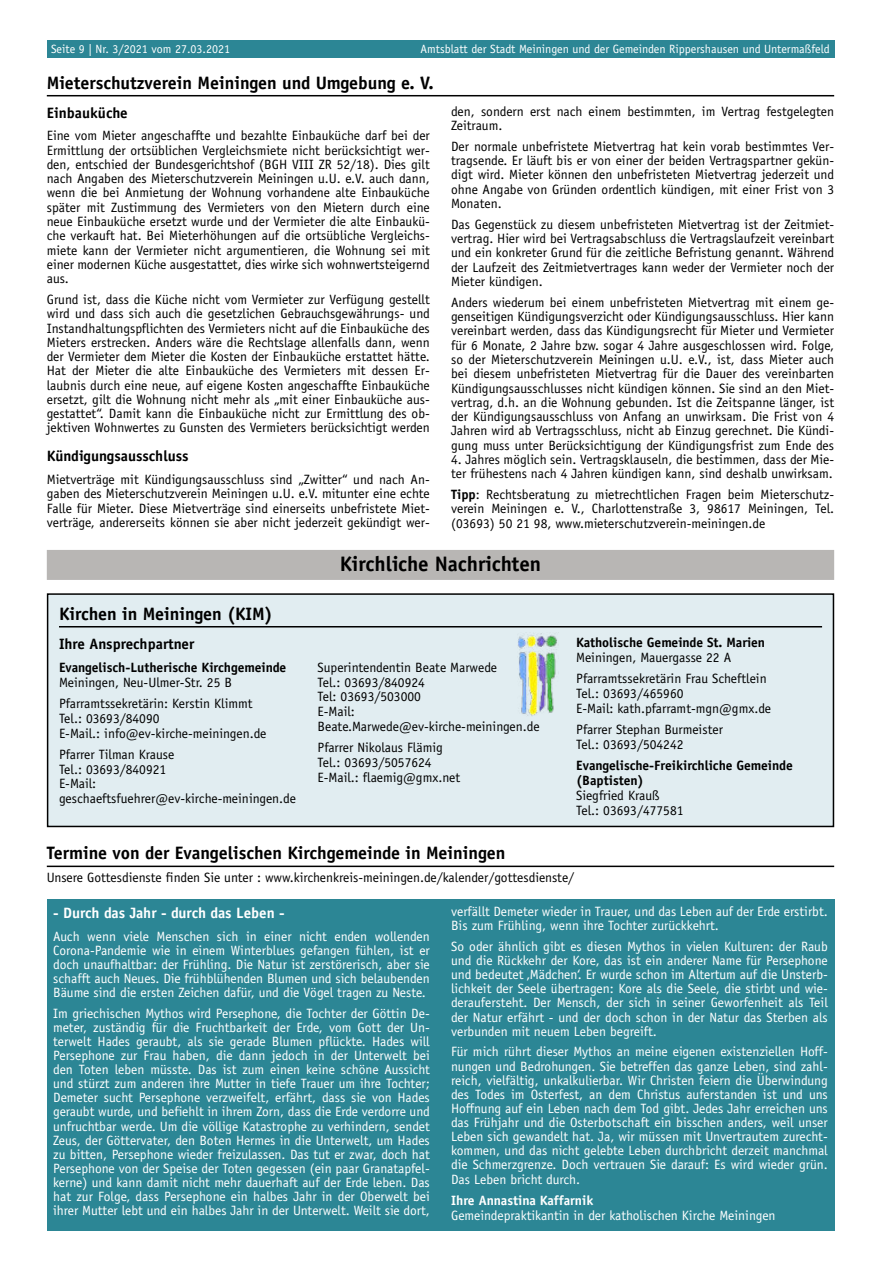
<style>
.page{position:relative;width:881px;height:1263px;background:#fff}
.page>*{position:absolute;margin:0;border:0;box-sizing:border-box;transform-origin:0 0}
.t1{font:700 21px "Officina Sans LT";color:#000}
.t2{font:700 18px "Officina Sans LT";color:#000}
.t3{font:700 15px "Officina Sans LT";color:#000}
.t4{font:700 15px "Officina Sans LT";color:#fff}
.t5{font:13.5px/14.2px "Officina Sans LT";color:#000}
.t6{font:13.5px/14.1px "Officina Sans LT";color:#fff;text-align:justify}
.t7{font:700 13.5px/14.7px "Officina Sans LT";color:#000}
.t8{font:700 13.5px "Officina Sans LT";color:#fff}
.t9{font:12px "Officina Sans LT";color:#fff}
.s1{font-weight:700}
</style>
<div class="page">
<div style="left:47px;top:40px;width:786px;height:17px;background:#2c8695"></div>
<hr style="left:47px;top:95px;width:786px;height:1px;background:#000">
<div style="left:47px;top:550px;width:786px;height:30px;background:#b8b6b4"></div>
<div style="left:47px;top:900px;width:786px;height:331px;background:#2c8695"></div>
<hr style="left:47px;top:865px;width:786px;height:2px;background:#000">
<div style="left:48px;top:594px;width:785px;height:232px;background:#e1edf1"></div>
<hr style="left:59px;top:626px;width:762px;height:1px;background:#000">
<div style="left:47px;top:593px;width:786px;height:234px;border:2px solid #000"></div>
<img style="left:518px;top:633px;width:39px;height:83px">
<p class="t9" style="left:51px;top:43px;width:180px">Seite 9 | Nr. 3/2021 vom 27.03.2021</p>
<p class="t9" style="left:420px;top:43px;width:411px">Amtsblatt der Stadt Meiningen und der Gemeinden Rippershausen und Untermaßfeld</p>
<h2 class="t2" style="left:47px;top:72px;width:388px">Mieterschutzverein Meiningen und Umgebung e. V.</h2>
<p class="t3" style="left:47px;top:104px;width:82px">Einbauküche</p>
<p class="t5" style="left:47px;top:129px;width:384px;text-align:justify">Eine vom Mieter angeschaffte und bezahlte Einbauküche darf bei der Ermittlung der ortsüblichen Vergleichsmiete nicht berücksichtigt wer&shy;den, entschied der Bundesgerichtshof (BGH VIII ZR 52/18). Dies gilt nach Angaben des Mieterschutzverein Meiningen u.U. e.V. auch dann, wenn die bei Anmietung der Wohnung vorhandene alte Einbauküche später mit Zustimmung des Vermieters von den Mietern durch eine neue Einbauküche ersetzt wurde und der Vermieter die alte Einbaukü&shy;che verkauft hat. Bei Mieterhöhungen auf die ortsübliche Vergleichs&shy;miete kann der Vermieter nicht argumentieren, die Wohnung sei mit einer modernen Küche ausgestattet, dies wirke sich wohnwertsteigernd aus.</p>
<p class="t5" style="left:47px;top:293px;width:384px;text-align:justify">Grund ist, dass die Küche nicht vom Vermieter zur Verfügung gestellt wird und dass sich auch die gesetzlichen Gebrauchsgewährungs- und Instandhaltungspflichten des Vermieters nicht auf die Einbauküche des Mieters erstrecken. Anders wäre die Rechtslage allenfalls dann, wenn der Vermieter dem Mieter die Kosten der Einbauküche erstattet hätte.<br>Hat der Mieter die alte Einbauküche des Vermieters mit dessen Er&shy;laubnis durch eine neue, auf eigene Kosten angeschaffte Einbauküche ersetzt, gilt die Wohnung nicht mehr als „mit einer Einbauküche aus&shy;gestattet“. Damit kann die Einbauküche nicht zur Ermittlung des ob&shy;jektiven Wohnwertes zu Gunsten des Vermieters berücksichtigt werden</p>
<p class="t3" style="left:47px;top:448px;width:143px">Kündigungsausschluss</p>
<p class="t5" style="left:47px;top:473px;width:384px;text-align:justify">Mietverträge mit Kündigungsausschluss sind „Zwitter“ und nach An&shy;gaben des Mieterschutzverein Meiningen u.U. e.V. mitunter eine echte Falle für Mieter. Diese Mietverträge sind einerseits unbefristete Miet&shy;verträge, andererseits können sie aber nicht jederzeit gekündigt wer-</p>
<p class="t5" style="left:451px;top:104px;width:384px">den, sondern erst nach einem bestimmten, im Vertrag festgelegten<br>Zeitraum.</p>
<p class="t5" style="left:451px;top:139px;width:384px;text-align:justify">Der normale unbefristete Mietvertrag hat kein vorab bestimmtes Ver&shy;tragsende. Er läuft bis er von einer der beiden Vertragspartner gekün&shy;digt wird. Mieter können den unbefristeten Mietvertrag jederzeit und ohne Angabe von Gründen ordentlich kündigen, mit einer Frist von 3<br>Monaten.</p>
<p class="t5" style="left:451px;top:217px;width:384px;text-align:justify">Das Gegenstück zu diesem unbefristeten Mietvertrag ist der Zeitmiet&shy;vertrag. Hier wird bei Vertragsabschluss die Vertragslaufzeit vereinbart und ein konkreter Grund für die zeitliche Befristung genannt. Während der Laufzeit des Zeitmietvertrages kann weder der Vermieter noch der Mieter kündigen.</p>
<p class="t5" style="left:451px;top:295px;width:384px;text-align:justify">Anders wiederum bei einem unbefristeten Mietvertrag mit einem ge&shy;genseitigen Kündigungsverzicht oder Kündigungsausschluss. Hier kann vereinbart werden, dass das Kündigungsrecht für Mieter und Vermieter für 6 Monate, 2 Jahre bzw. sogar 4 Jahre ausgeschlossen wird. Folge, so der Mieterschutzverein Meiningen u.U. e.V., ist, dass Mieter auch bei diesem unbefristeten Mietvertrag für die Dauer des vereinbarten Kündigungsausschlusses nicht kündigen können. Sie sind an den Miet&shy;vertrag, d.h. an die Wohnung gebunden. Ist die Zeitspanne länger, ist der Kündigungsausschluss von Anfang an unwirksam. Die Frist von 4<br>Jahren wird ab Vertragsschluss, nicht ab Einzug gerechnet. Die Kündi&shy;gung muss unter Berücksichtigung der Kündigungsfrist zum Ende des</p>
<p class="t5" style="left:451px;top:452px;width:384px">4. Jahres möglich sein. Vertragsklauseln, die bestimmen, dass der Mie&shy;ter frühestens nach 4 Jahren kündigen kann, sind deshalb unwirksam.</p>
<p class="t5" style="left:451px;top:488px;width:384px;text-align:justify"><span class="s1">Tipp</span>: Rechtsberatung zu mietrechtlichen Fragen beim Mieterschutz&shy;verein Meiningen e. V., Charlottenstraße 3, 98617 Meiningen, Tel. (03693) 50 21 98, www.mieterschutzverein-meiningen.de</p>
<h1 class="t1" style="left:340px;top:552px;width:203px">Kirchliche Nachrichten</h1>
<h2 class="t2" style="left:59px;top:603px;width:215px">Kirchen in Meiningen (KIM)</h2>
<p class="t3" style="left:59px;top:635px;width:137px">Ihre Ansprechpartner</p>
<p class="t7" style="left:59px;top:660px;width:229px">Evangelisch-Lutherische Kirchgemeinde</p>
<p class="t5" style="left:59px;top:672px;width:195px;line-height:21.5px">Meiningen, Neu-Ulmer-Str. 25 B<br>Pfarramtssekretärin: Kerstin Klimmt</p>
<p class="t5" style="left:59px;top:711px;width:209px;line-height:14.7px">Tel.: 03693/84090<br>E-Mail.: info@ev-kirche-meiningen.de</p>
<p class="t5" style="left:59px;top:747px;width:238px;line-height:14.7px">Pfarrer Tilman Krause<br>Tel.: 03693/840921<br>E-Mail: geschaeftsfuehrer@ev-kirche-meiningen.de</p>
<p class="t5" style="left:317px;top:660px;width:223px;line-height:14.7px">Superintendentin Beate Marwede<br>Tel.: 03693/840924<br>Tel: 03693/503000<br>E-Mail:<br>Beate.Marwede@ev-kirche-meiningen.de</p>
<p class="t5" style="left:317px;top:741px;width:144px;line-height:14.7px">Pfarrer Nikolaus Flämig<br>Tel.: 03693/5057624<br>E-Mail.: flaemig@gmx.net</p>
<p class="t7" style="left:576px;top:635px;width:190px">Katholische Gemeinde St. Marien</p>
<p class="t5" style="left:576px;top:647px;width:192px;line-height:21.5px">Meiningen, Mauergasse 22 A<br>Pfarramtssekretärin Frau Scheftlein</p>
<p class="t5" style="left:576px;top:686px;width:196px;line-height:14.7px">Tel.: 03693/465960<br>E-Mail: kath.pfarramt-mgn@gmx.de</p>
<p class="t5" style="left:576px;top:722px;width:148px;line-height:14.7px">Pfarrer Stephan Burmeister<br>Tel.: 03693/504242</p>
<p class="t7" style="left:576px;top:759px;width:218px">Evangelische-Freikirchliche Gemeinde (Baptisten)</p>
<p class="t5" style="left:576px;top:788px;width:109px;line-height:14.7px">Siegfried Krauß<br>Tel.: 03693/477581</p>
<h2 class="t2" style="left:47px;top:843px;width:460px">Termine von der Evangelischen Kirchgemeinde in Meiningen</h2>
<p class="t5" style="left:47px;top:871px;width:528px">Unsere Gottesdienste finden Sie unter : www.kirchenkreis-meiningen.de/kalender/gottesdienste/</p>
<p class="t4" style="left:53px;top:904px;width:233px">- Durch das Jahr - durch das Leben -</p>
<p class="t6" style="left:53px;top:929px;width:378px">Auch wenn viele Menschen sich in einer nicht enden wollenden Corona-Pandemie wie in einem Winterblues gefangen fühlen, ist er doch unaufhaltbar: der Frühling. Die Natur ist zerstörerisch, aber sie schafft auch Neues. Die frühblühenden Blumen und sich belaubenden Bäume sind die ersten Zeichen dafür, und die Vögel tragen zu Neste.</p>
<p class="t6" style="left:53px;top:1006px;width:378px">Im griechischen Mythos wird Persephone, die Tochter der Göttin De&shy;meter, zuständig für die Fruchtbarkeit der Erde, vom Gott der Un&shy;terwelt Hades geraubt, als sie gerade Blumen pflückte. Hades will Persephone zur Frau haben, die dann jedoch in der Unterwelt bei den Toten leben müsste. Das ist zum einen keine schöne Aussicht und stürzt zum anderen ihre Mutter in tiefe Trauer um ihre Tochter; Demeter sucht Persephone verzweifelt, erfährt, dass sie von Hades geraubt wurde, und befiehlt in ihrem Zorn, dass die Erde verdorre und unfruchtbar werde. Um die völlige Katastrophe zu verhindern, sendet Zeus, der Göttervater, den Boten Hermes in die Unterwelt, um Hades zu bitten, Persephone wieder freizulassen. Das tut er zwar, doch hat Persephone von der Speise der Toten gegessen (ein paar Granatapfel&shy;kerne) und kann damit nicht mehr dauerhaft auf der Erde leben. Das hat zur Folge, dass Persephone ein halbes Jahr in der Oberwelt bei ihrer Mutter lebt und ein halbes Jahr in der Unterwelt. Weilt sie dort,</p>
<p class="t6" style="left:451px;top:905px;width:378px">verfällt Demeter wieder in Trauer, und das Leben auf der Erde erstirbt.<br>Bis zum Frühling, wenn ihre Tochter zurückkehrt.</p>
<p class="t6" style="left:451px;top:940px;width:378px">So oder ähnlich gibt es diesen Mythos in vielen Kulturen: der Raub und die Rückkehr der Kore, das ist ein anderer Name für Persephone und bedeutet ‚Mädchen‘. Er wurde schon im Altertum auf die Unsterb&shy;lichkeit der Seele übertragen: Kore als die Seele, die stirbt und wie&shy;deraufersteht. Der Mensch, der sich in seiner Geworfenheit als Teil der Natur erfährt - und der doch schon in der Natur das Sterben als verbunden mit neuem Leben begreift.</p>
<p class="t6" style="left:451px;top:1045px;width:378px">Für mich rührt dieser Mythos an meine eigenen existenziellen Hoff&shy;nungen und Bedrohungen. Sie betreffen das ganze Leben, sind zahl&shy;reich, vielfältig, unkalkulierbar. Wir Christen feiern die Überwindung des Todes im Osterfest, an dem Christus auferstanden ist und uns Hoffnung auf ein Leben nach dem Tod gibt. Jedes Jahr erreichen uns das Frühjahr und die Osterbotschaft ein bisschen anders, weil unser Leben sich gewandelt hat. Ja, wir müssen mit Unvertrautem zurecht&shy;kommen, und das nicht gelebte Leben durchbricht derzeit manchmal die Schmerzgrenze. Doch vertrauen Sie darauf: Es wird wieder grün.<br>Das Leben bricht durch.</p>
<p class="t8" style="left:451px;top:1193px;width:144px">Ihre Annastina Kaffarnik</p>
<p class="t6" style="left:451px;top:1209px;width:326px">Gemeindepraktikantin in der katholischen Kirche Meiningen</p>
</div>
